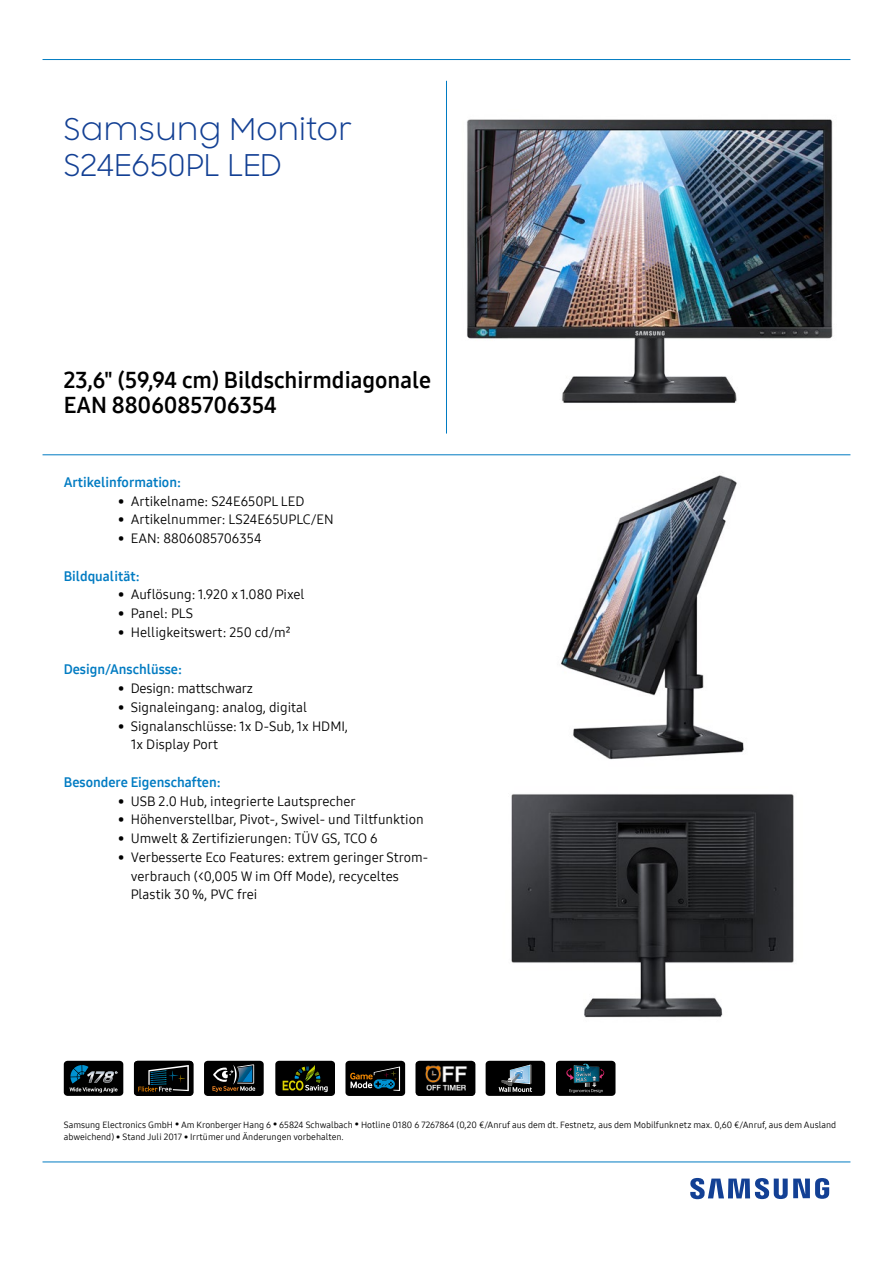
<style>
.page{position:relative;width:893px;height:1263px;background:#fff}
.page>*{position:absolute;margin:0;border:0;box-sizing:border-box;transform-origin:0 0}
.t1{font:30px/36px "Samsung Sharp Sans";color:#134094}
.t2{font:22.5px/25.2px "Samsung One 700";color:#000}
.t3{font:13.5px/18.8px "Samsung One 400";color:#000}
.t4{font:13.5px "Samsung One 700";color:#007bc2}
.t5{font:9px/12.8px "Samsung One 400";color:#000}
</style>
<div class="page">
<svg style="left:690px;top:1178px;width:139px;height:21px"></svg>
<hr style="left:43px;top:1161px;width:807px;height:1px;background:#007bc2">
<hr style="left:43px;top:454px;width:807px;height:1px;background:#007bc2">
<hr style="left:446px;top:81px;width:1px;height:352px;background:#007bc2">
<hr style="left:43px;top:59px;width:807px;height:1px;background:#007bc2">
<div style="left:416px;top:1061px;width:59px;height:35px;background:#000;border-radius:4px"></div>
<img style="left:416px;top:1062px;width:59px;height:34px">
<div style="left:134px;top:1061px;width:59px;height:35px;background:#000;border-radius:4px"></div>
<svg style="left:138px;top:1065px;width:51px;height:26px"></svg>
<div style="left:64px;top:1061px;width:59px;height:35px;background:#000;border-radius:4px"></div>
<svg style="left:70px;top:1065px;width:48px;height:27px"></svg>
<div style="left:204px;top:1061px;width:60px;height:35px;background:#000;border-radius:4px"></div>
<svg style="left:212px;top:1064px;width:43px;height:28px"></svg>
<div style="left:275px;top:1061px;width:60px;height:35px;background:#000;border-radius:4px"></div>
<svg style="left:283px;top:1065px;width:45px;height:27px"></svg>
<div style="left:345px;top:1061px;width:60px;height:35px;background:#000;border-radius:4px"></div>
<svg style="left:350px;top:1066px;width:50px;height:25px"></svg>
<div style="left:486px;top:1061px;width:59px;height:35px;background:#000;border-radius:4px"></div>
<svg style="left:499px;top:1064px;width:33px;height:28px"></svg>
<div style="left:556px;top:1061px;width:59px;height:35px;background:#000;border-radius:4px"></div>
<svg style="left:566px;top:1064px;width:38px;height:29px"></svg>
<img style="left:467px;top:119px;width:366px;height:284px">
<img style="left:511px;top:794px;width:283px;height:224px">
<img style="left:561px;top:475px;width:183px;height:285px">
<h1 class="t1" style="left:64px;top:110px;width:290px">Samsung Monitor<br>S24E650PL LED</h1>
<h2 class="t2" style="left:64px;top:367px;width:369px">23,6" (59,94 cm) Bildschirmdiagonale<br>EAN 8806085706354</h2>
<p class="t4" style="left:64px;top:473px;width:119px">Artikelinformation:</p>
<p class="t3" style="left:118px;top:491px;width:188px">• Artikelname: S24E650PL LED</p>
<p class="t3" style="left:118px;top:510px;width:217px">• Artikelnummer: LS24E65UPLC/EN</p>
<p class="t3" style="left:118px;top:529px;width:145px">• EAN: 8806085706354</p>
<p class="t4" style="left:64px;top:567px;width:77px">Bildqualität:</p>
<p class="t3" style="left:118px;top:585px;width:188px">• Auflösung: 1.920 x 1.080 Pixel</p>
<p class="t3" style="left:118px;top:604px;width:77px">• Panel: PLS</p>
<p class="t3" style="left:118px;top:622px;width:174px">• Helligkeitswert: 250 cd/m²</p>
<p class="t4" style="left:64px;top:660px;width:120px">Design/Anschlüsse:</p>
<p class="t3" style="left:118px;top:679px;width:137px">• Design: mattschwarz</p>
<p class="t3" style="left:118px;top:697px;width:191px">• Signaleingang: analog, digital</p>
<p class="t3" style="left:131px;top:716px;width:219px;text-indent:-13px">• Signalanschlüsse: 1x D-Sub, 1x HDMI,<br>1x Display Port</p>
<p class="t4" style="left:64px;top:773px;width:158px">Besondere Eigenschaften:</p>
<p class="t3" style="left:118px;top:791px;width:239px">• USB 2.0 Hub, integrierte Lautsprecher</p>
<p class="t3" style="left:118px;top:810px;width:307px">• Höhenverstellbar, Pivot-, Swivel- und Tiltfunktion</p>
<p class="t3" style="left:118px;top:829px;width:261px">• Umwelt &amp; Zertifizierungen: TÜV GS, TCO 6</p>
<p class="t3" style="left:131px;top:847px;width:299px;text-indent:-13px">• Verbesserte Eco Features: extrem geringer Strom&shy;verbrauch (&lt;0,005 W im Off Mode), recyceltes<br>Plastik 30 %, PVC frei</p>
<p class="t5" style="left:64px;top:1118px;width:774px">Samsung Electronics GmbH • Am Kronberger Hang 6 • 65824 Schwalbach • Hotline 0180 6 7267864 (0,20 €/Anruf aus dem dt. Festnetz, aus dem Mobilfunknetz max. 0,60 €/Anruf, aus dem Ausland abweichend) • Stand Juli 2017 • Irrtümer und Änderungen vorbehalten.</p>
</div>
